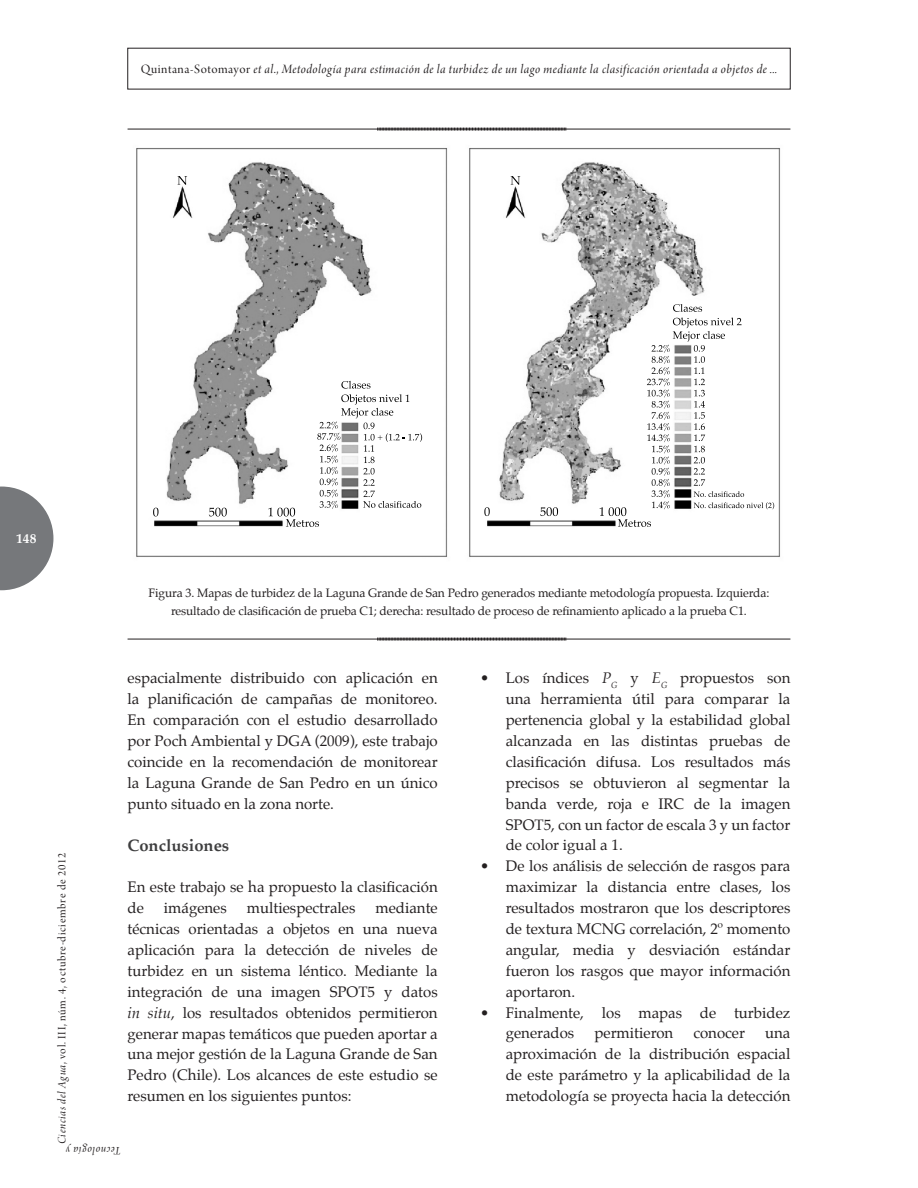
<style>
.page{position:relative;width:918px;height:1188px;background:#fff}
.page>*{position:absolute;margin:0;border:0;box-sizing:border-box;transform-origin:0 0}
.Subtítulos{font:700 16.5px "Palatino";color:#3e3e3f}
.Bullet{font:15px/20.9px "Palatino";color:#231f20;text-align:justify}
.Sin_sangría{font:15px/20.9px "Palatino";color:#231f20}
.Cuerpo_del_texto{font:15px/20.9px "Palatino";color:#231f20;text-align:justify}
.t1{font:13.5px "Arno Pro Italic Display";letter-spacing:.035em;color:#231f20}
.t2{font:700 13.5px "Palatino";color:#fff}
.Tíitulo_de_figuras{font:12px/18px "Palatino";letter-spacing:-.01em;color:#231f20;text-align:center}
.t3{font:12px "Arno Pro Display";letter-spacing:.06em;color:#231f20}
.t4{font:12px "Arno Pro Italic Display";color:#231f20}
.s1{font-family:"Arno Pro Display"}
.s2{font-family:"Arno Pro Italic Display"}
.s3{font-style:italic}
</style>
<div class="page">
<svg style="left:0;top:487px;width:53px;height:103px"></svg>
<img style="left:136px;top:148px;width:644px;height:409px">
<img style="left:268px;top:508px;width:27px;height:8px">
<img style="left:600px;top:507px;width:26px;height:9px">
<svg style="left:178px;top:176px;width:9px;height:9px"></svg>
<svg style="left:511px;top:176px;width:9px;height:9px"></svg>
<img style="left:320px;top:421px;width:17px;height:9px">
<img style="left:317px;top:433px;width:22px;height:8px">
<img style="left:320px;top:444px;width:17px;height:8px">
<img style="left:320px;top:455px;width:18px;height:9px">
<img style="left:320px;top:467px;width:18px;height:8px">
<img style="left:320px;top:478px;width:17px;height:8px">
<img style="left:320px;top:489px;width:17px;height:9px">
<img style="left:320px;top:501px;width:17px;height:8px">
<img style="left:652px;top:345px;width:17px;height:8px">
<img style="left:652px;top:356px;width:17px;height:8px">
<img style="left:652px;top:367px;width:17px;height:8px">
<img style="left:647px;top:378px;width:22px;height:8px">
<img style="left:647px;top:389px;width:22px;height:8px">
<img style="left:652px;top:401px;width:17px;height:8px">
<img style="left:652px;top:412px;width:18px;height:8px">
<img style="left:647px;top:423px;width:22px;height:8px">
<img style="left:647px;top:434px;width:22px;height:8px">
<img style="left:652px;top:445px;width:18px;height:8px">
<img style="left:652px;top:456px;width:18px;height:9px">
<img style="left:652px;top:468px;width:17px;height:8px">
<img style="left:652px;top:479px;width:17px;height:8px">
<img style="left:652px;top:490px;width:17px;height:8px">
<img style="left:652px;top:501px;width:18px;height:8px">
<svg style="left:694px;top:345px;width:11px;height:141px"></svg>
<img style="left:695px;top:491px;width:45px;height:6px">
<img style="left:712px;top:502px;width:62px;height:7px">
<img style="left:341px;top:381px;width:30px;height:8px">
<img style="left:673px;top:304px;width:29px;height:8px">
<svg style="left:364px;top:423px;width:11px;height:6px"></svg>
<img style="left:364px;top:433px;width:35px;height:9px">
<img style="left:408px;top:433px;width:14px;height:9px">
<svg style="left:363px;top:445px;width:12px;height:52px"></svg>
<img style="left:365px;top:501px;width:51px;height:7px">
<img style="left:286px;top:519px;width:33px;height:8px">
<img style="left:618px;top:519px;width:33px;height:8px">
<hr style="left:128px;top:129px;width:662px;height:1px;background:#231f20">
<svg style="left:377px;top:128px;width:190px;height:3px"></svg>
<hr style="left:128px;top:639px;width:662px;height:1px;background:#231f20">
<svg style="left:377px;top:638px;width:190px;height:3px"></svg>
<p class="t1" style="left:141px;top:61px;width:638px"><span class="s1">Quintana-Sotomayor</span> et al<span class="s1">.,</span> Metodología para estimación de la turbidez de un lago mediante la clasificación orientada a objetos de ...</p>
<p class="t2" style="left:16px;top:526px;width:22px">148</p>
<p class="Tíitulo_de_figuras" style="left:149px;top:584px;width:622px">Figura 3. Mapas de turbidez de la Laguna Grande de San Pedro generados mediante metodología propuesta. Izquierda: resultado de clasificación de prueba C1; derecha: resultado de proceso de refinamiento aplicado a la prueba C1.</p>
<p class="Cuerpo_del_texto" style="left:128px;top:668px;width:312px">espacialmente distribuido con aplicación en la planificación de campañas de monitoreo.<br>En comparación con el estudio desarrollado por Poch Ambiental y DGA (2009), este trabajo coincide en la recomendación de monitorear la Laguna Grande de San Pedro en un único punto situado en la zona norte.</p>
<p class="Subtítulos" style="left:128px;top:831px;width:103px">Conclusiones</p>
<p class="Sin_sangría" style="left:128px;top:877px;width:312px">En este trabajo se ha propuesto la clasificación de</p>
<p class="t3" style="left:55px;top:1144px;width:293px;rotate:-90deg"><span class="s2">Ciencias del Agua</span>, vol. III, núm. 4, octubre-diciembre de 2012</p>
<p class="t4" style="left:121px;top:1157px;width:57px;rotate:-180deg">aígolonceT y</p>
<p class="Sin_sangría" style="left:164px;top:898px;width:64px">imágenes</p>
<p class="Sin_sangría" style="left:247px;top:898px;width:110px">multiespectrales</p>
<p class="Sin_sangría" style="left:128px;top:898px;width:312px;text-align:justify;text-indent:248px">mediante técnicas orientadas a objetos en una nueva aplicación para la detección de niveles de turbidez en un sistema léntico. Mediante la integración de una imagen SPOT5 y datos <span class="s3">in situ</span>, los resultados obtenidos permitieron generar mapas temáticos que pueden aportar a una mejor gestión de la Laguna Grande de San Pedro (Chile). Los alcances de este estudio se resumen en los siguientes puntos:</p>
<p class="Bullet" style="left:506px;top:668px;width:286px;text-indent:-26px">• Los índices <span class="s3">P</span><sub>G</sub> y <span class="s3">E</span><sub>G</sub> propuestos son una herramienta útil para comparar la pertenencia global y la estabilidad global alcanzada en las distintas pruebas de clasificación difusa. Los resultados más precisos se obtuvieron al segmentar la banda verde, roja e IRC de la imagen SPOT5, con un factor de escala 3 y un factor de color igual a 1.</p>
<p class="Bullet" style="left:506px;top:856px;width:286px;text-indent:-26px">• De los análisis de selección de rasgos para maximizar la distancia entre clases, los resultados mostraron que los descriptores de textura MCNG correlación, 2º momento angular, media y desviación estándar fueron los rasgos que mayor información aportaron.</p>
<p class="Bullet" style="left:506px;top:1002px;width:286px;text-indent:-26px">• Finalmente, los mapas de turbidez generados</p>
<p class="Bullet" style="left:595px;top:1023px;width:80px">permitieron</p>
<p class="Bullet" style="left:693px;top:1023px;width:53px">conocer</p>
<p class="Bullet" style="left:506px;top:1023px;width:286px;text-indent:259px">una aproximación de la distribución espacial de este parámetro y la aplicabilidad de la metodología se proyecta hacia la detección</p>
</div>
